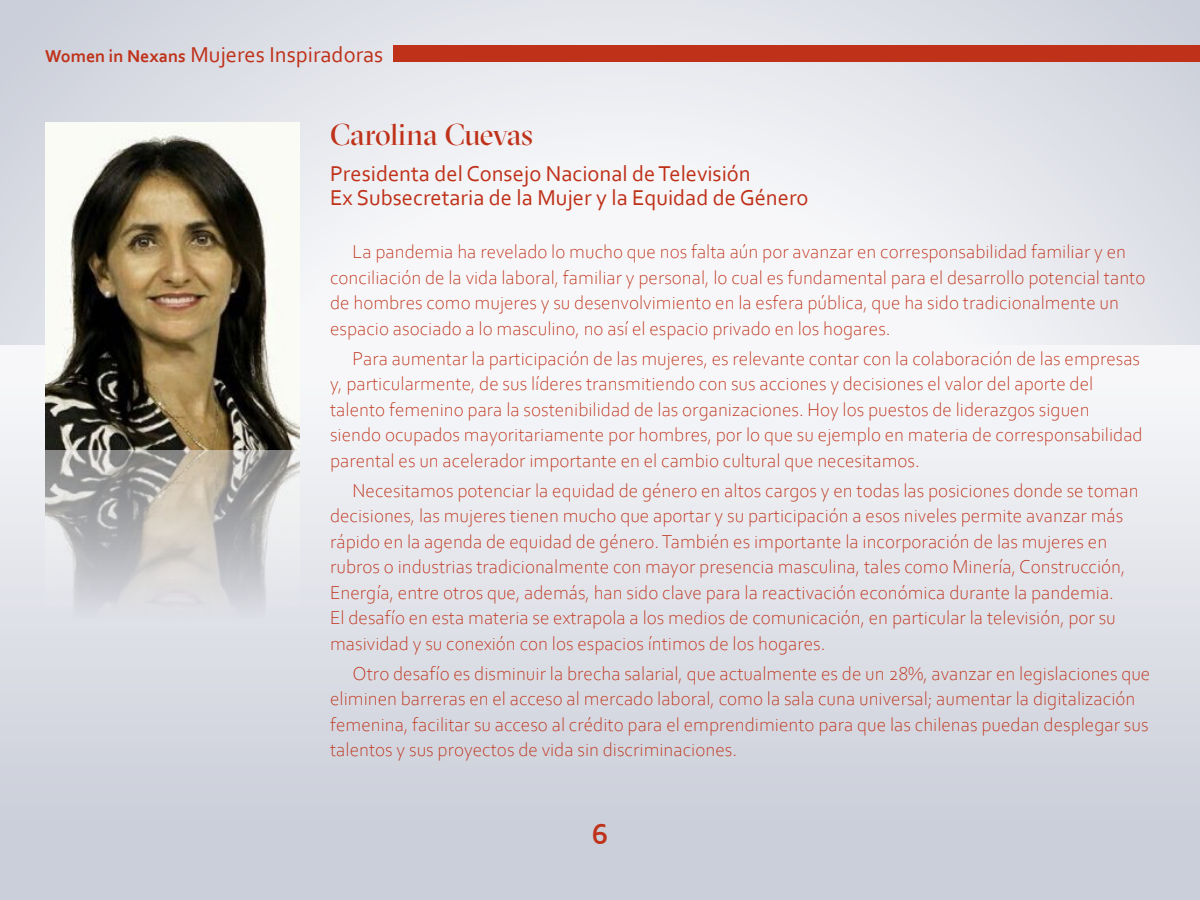
<style>
.page{position:relative;width:1200px;height:900px;background:#fff}
.page>*{position:absolute;margin:0;border:0;box-sizing:border-box;transform-origin:0 0}
.t1{font:30px "GT Sectra Display";letter-spacing:-.01em;color:#bf3119}
.t2{font:700 30px "Corbel";color:#bf3119}
.t3{font:22.5px/24px "Corbel";color:#bf3119}
.t4{font:300 19.5px/25.5px "Corbel";color:#bf3119}
.s1{font-weight:700;font-size:18px}
</style>
<div class="page">
<svg style="left:0;top:0;width:1200px;height:345px"></svg>
<div style="left:0;top:345px;width:1200px;height:555px;background:linear-gradient(to bottom,#f9f9fb,#c6cad5)"></div>
<div style="left:393px;top:45px;width:807px;height:17px;background:#bf3119"></div>
<img style="left:45px;top:122px;width:255px;height:656px">
<p class="t3" style="left:45px;top:42px;width:340px"><span class="s1">Women in Nexans</span> Mujeres Inspiradoras</p>
<h1 class="t1" style="left:330px;top:117px;width:204px">Carolina Cuevas</h1>
<p class="t3" style="left:330px;top:161px;width:480px">Presidenta del Consejo Nacional de Televisión<br>Ex Subsecretaria de la Mujer y la Equidad de Género</p>
<p class="t4" style="left:330px;top:238px;width:817px;text-indent:23px">La pandemia ha revelado lo mucho que nos falta aún por avanzar en corresponsabilidad familiar y en conciliación de la vida laboral, familiar y personal, lo cual es fundamental para el desarrollo potencial tanto de hombres como mujeres y su desenvolvimiento en la esfera pública, que ha sido tradicionalmente un espacio asociado a lo masculino, no así el espacio privado en los hogares.</p>
<p class="t4" style="left:330px;top:345px;width:814px;text-indent:23px">Para aumentar la participación de las mujeres, es relevante contar con la colaboración de las empresas y, particularmente, de sus líderes transmitiendo con sus acciones y decisiones el valor del aporte del talento femenino para la sostenibilidad de las organizaciones. Hoy los puestos de liderazgos siguen siendo ocupados mayoritariamente por hombres, por lo que su ejemplo en materia de corresponsabilidad parental es un acelerador importante en el cambio cultural que necesitamos.</p>
<p class="t4" style="left:330px;top:477px;width:810px;text-indent:23px">Necesitamos potenciar la equidad de género en altos cargos y en todas las posiciones donde se toman decisiones, las mujeres tienen mucho que aportar y su participación a esos niveles permite avanzar más rápido en la agenda de equidad de género. También es importante la incorporación de las mujeres en rubros o industrias tradicionalmente con mayor presencia masculina, tales como Minería, Construcción, Energía, entre otros que, además, han sido clave para la reactivación económica durante la pandemia.<br>El desafío en esta materia se extrapola a los medios de comunicación, en particular la televisión, por su masividad y su conexión con los espacios íntimos de los hogares.</p>
<p class="t4" style="left:330px;top:660px;width:822px;text-indent:23px">Otro desafío es disminuir la brecha salarial, que actualmente es de un 28%, avanzar en legislaciones que eliminen barreras en el acceso al mercado laboral, como la sala cuna universal; aumentar la digitalización femenina, facilitar su acceso al crédito para el emprendimiento para que las chilenas puedan desplegar sus talentos y sus proyectos de vida sin discriminaciones.</p>
<h1 class="t2" style="left:592px;top:816px;width:18px">6</h1>
</div>
